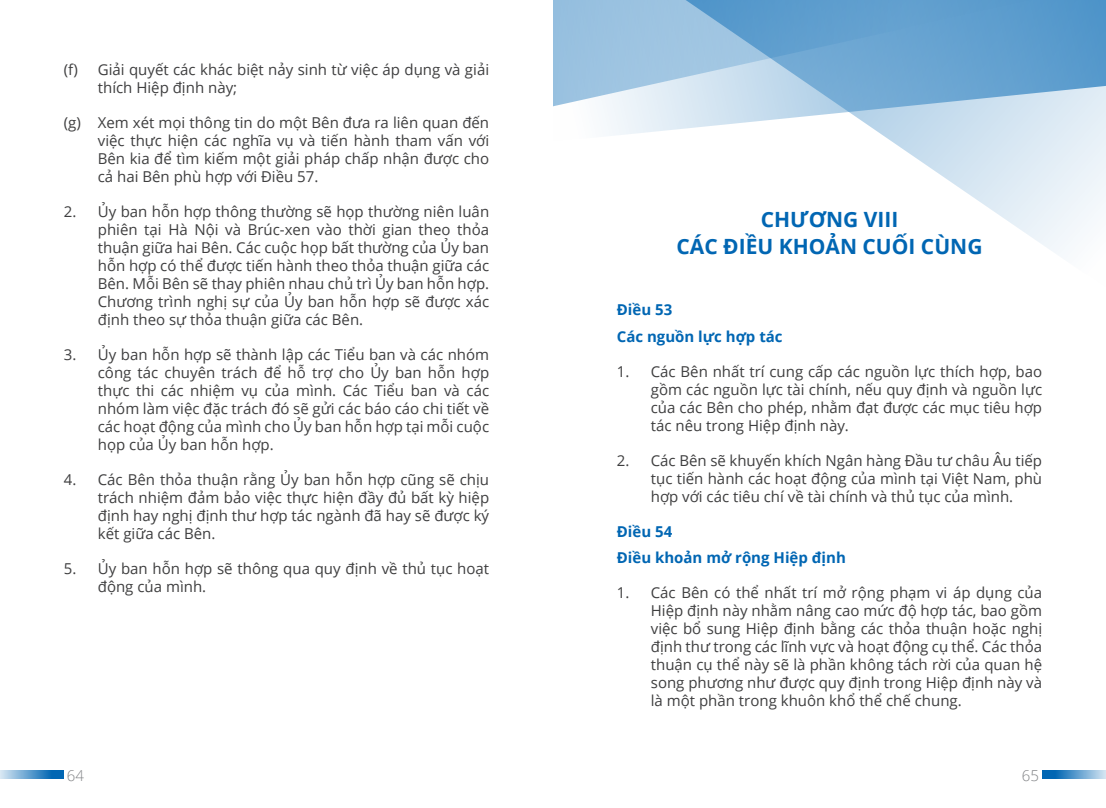
<style>
.page{position:relative;width:1106px;height:808px;background:#fff}
.page>*{position:absolute;margin:0;border:0;box-sizing:border-box;transform-origin:0 0}
.t1{font:700 21px/27px "ESRT Type";color:#0166b3;text-align:center}
.t2{font:15px/18px "ESRT Type";color:#3e3e3f;text-align:justify}
.t3{font:700 15px/26.5px "ESRT Type";color:#0166b3}
.t4{font:300 15px "ESRT Type";color:#808285}
</style>
<div class="page">
<svg style="left:0;top:770px;width:64px;height:9px"></svg>
<svg style="left:1042px;top:770px;width:64px;height:9px"></svg>
<svg style="left:553px;top:106px;width:118px;height:30px;fill:#f5f9fc"></svg>
<svg style="left:671px;top:0;width:435px;height:255px"></svg>
<svg style="left:553px;top:0;width:518px;height:106px;background:#83b4d9"></svg>
<p class="t2" style="left:98px;top:60px;width:393px;text-indent:-34px">(f) Giải quyết các khác biệt nảy sinh từ việc áp dụng và giải thích Hiệp định này;</p>
<p class="t2" style="left:98px;top:113px;width:393px;text-indent:-34px">(g) Xem xét mọi thông tin do một Bên đưa ra liên quan đến việc thực hiện các nghĩa vụ và tiến hành tham vấn với Bên kia để tìm kiếm một giải pháp chấp nhận được cho cả hai Bên phù hợp với Điều 57.</p>
<p class="t2" style="left:98px;top:202px;width:393px;text-indent:-34px">2. Ủy ban hỗn hợp thông thường sẽ họp thường niên luân phiên tại Hà Nội và Brúc-xen vào thời gian theo thỏa thuận giữa hai Bên. Các cuộc họp bất thường của Ủy ban hỗn hợp có thể được tiến hành theo thỏa thuận giữa các Bên. Mỗi Bên sẽ thay phiên nhau chủ trì Ủy ban hỗn hợp.<br>Chương trình nghị sự của Ủy ban hỗn hợp sẽ được xác định theo sự thỏa thuận giữa các Bên.</p>
<p class="t2" style="left:98px;top:345px;width:393px;text-indent:-34px">3. Ủy ban hỗn hợp sẽ thành lập các Tiểu ban và các nhóm công tác chuyên trách để hỗ trợ cho Ủy ban hỗn hợp thực thi các nhiệm vụ của mình. Các Tiểu ban và các nhóm làm việc đặc trách đó sẽ gửi các báo cáo chi tiết về các hoạt động của mình cho Ủy ban hỗn hợp tại mỗi cuộc họp của Ủy ban hỗn hợp.</p>
<p class="t2" style="left:98px;top:470px;width:393px;text-indent:-34px">4. Các Bên thỏa thuận rằng Ủy ban hỗn hợp cũng sẽ chịu trách nhiệm đảm bảo việc thực hiện đầy đủ bất kỳ hiệp định hay nghị định thư hợp tác ngành đã hay sẽ được ký kết giữa các Bên.</p>
<p class="t2" style="left:98px;top:559px;width:393px;text-indent:-34px">5. Ủy ban hỗn hợp sẽ thông qua quy định về thủ tục hoạt động của mình.</p>
<h1 class="t1" style="left:676px;top:205px;width:307px">CHƯƠNG VIII<br>CÁC ĐIỀU KHOẢN CUỐI CÙNG</h1>
<p class="t3" style="left:617px;top:296px;width:167px">Điều 53<br>Các nguồn lực hợp tác</p>
<p class="t2" style="left:651px;top:362px;width:393px;text-indent:-34px">1. Các Bên nhất trí cung cấp các nguồn lực thích hợp, bao gồm các nguồn lực tài chính, nếu quy định và nguồn lực của các Bên cho phép, nhằm đạt được các mục tiêu hợp tác nêu trong Hiệp định này.</p>
<p class="t2" style="left:651px;top:451px;width:393px;text-indent:-34px">2. Các Bên sẽ khuyến khích Ngân hàng Đầu tư châu Âu tiếp tục tiến hành các hoạt động của mình tại Việt Nam, phù hợp với các tiêu chí về tài chính và thủ tục của mình.</p>
<p class="t3" style="left:617px;top:517px;width:231px">Điều 54<br>Điều khoản mở rộng Hiệp định</p>
<p class="t2" style="left:651px;top:583px;width:393px;text-indent:-34px">1. Các Bên có thể nhất trí mở rộng phạm vi áp dụng của Hiệp định này nhằm nâng cao mức độ hợp tác, bao gồm việc bổ sung Hiệp định bằng các thỏa thuận hoặc nghị định thư trong các lĩnh vực và hoạt động cụ thể. Các thỏa thuận cụ thể này sẽ là phần không tách rời của quan hệ song phương như được quy định trong Hiệp định này và là một phần trong khuôn khổ thể chế chung.</p>
<p class="t4" style="left:67px;top:765px;width:19px">64</p>
<p class="t4" style="left:1021px;top:765px;width:19px">65</p>
</div>
